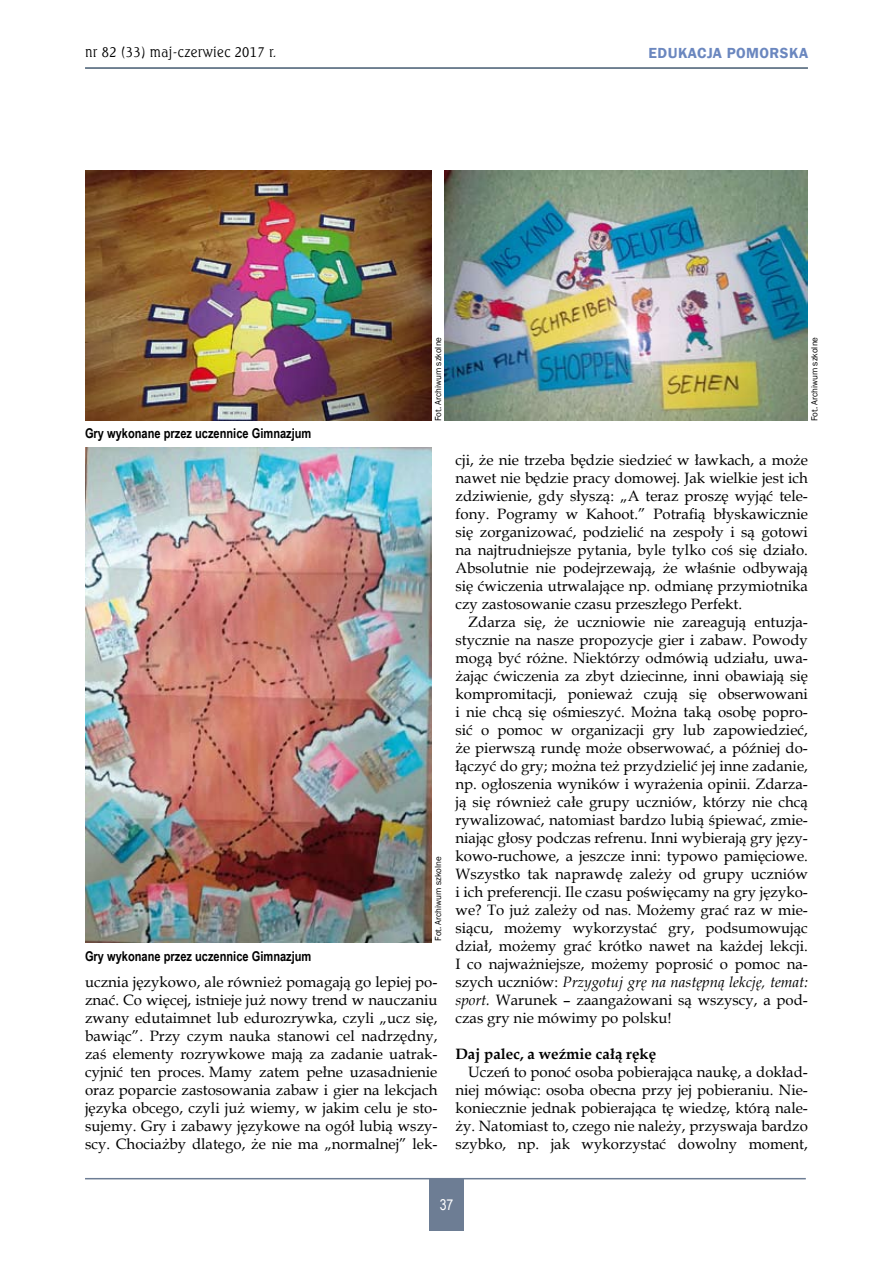
<style>
.page{position:relative;width:893px;height:1263px;background:#fff}
.page>*{position:absolute;margin:0;border:0;box-sizing:border-box;transform-origin:0 0}
.t1{font:15px/18px "Book Antiqua";color:#000;text-align:justify}
.t2{font:700 15px "Book Antiqua";color:#000}
.t3{font:600 15px "Franklin Gothic";letter-spacing:.03em;color:#6b87bf}
.t4{font:15px "Arial Narrow";color:#fff}
.t5{font:700 13.5px "Arial Narrow";color:#000}
.t6{font:13.5px "Seagull Lt EU";letter-spacing:.03em;color:#000}
.t7{font:9px "Franklin Gothic";color:#000}
.s1{font-style:italic}
</style>
<div class="page">
<hr style="left:85px;top:1178px;width:721px;height:1px;background:#6d7d94">
<hr style="left:85px;top:67px;width:723px;height:2px;background:#465c71">
<div style="left:429px;top:1178px;width:35px;height:52px;background:#6d7d94"></div>
<img style="left:85px;top:170px;width:347px;height:251px">
<img style="left:85px;top:448px;width:347px;height:494px">
<img style="left:445px;top:170px;width:363px;height:251px">
<p class="t6" style="left:85px;top:44px;width:193px">nr 82 (33) maj-czerwiec 2017 r.</p>
<p class="t3" style="left:649px;top:44px;width:161px">EDUKACJA POMORSKA</p>
<p class="t5" style="left:85px;top:423px;width:228px">Gry wykonane przez uczennice Gimnazjum</p>
<p class="t7" style="left:433px;top:421px;width:86px;rotate:-90deg">Fot. Archiwum szkolne</p>
<p class="t7" style="left:809px;top:421px;width:86px;rotate:-90deg">Fot. Archiwum szkolne</p>
<p class="t5" style="left:85px;top:946px;width:228px">Gry wykonane przez uczennice Gimnazjum</p>
<p class="t7" style="left:433px;top:941px;width:86px;rotate:-90deg">Fot. Archiwum szkolne</p>
<p class="t1" style="left:85px;top:973px;width:354px">ucznia językowo, ale również pomagają go lepiej po&shy;znać. Co więcej, istnieje już nowy trend w nauczaniu zwany edutaimnet lub edurozrywka, czyli „ucz się, bawiąc”. Przy czym nauka stanowi cel nadrzędny, zaś elementy rozrywkowe mają za zadanie uatrak&shy;cyjnić ten proces. Mamy zatem pełne uzasadnienie oraz poparcie zastosowania zabaw i gier na lekcjach języka obcego, czyli już wiemy, w jakim celu je sto&shy;sujemy. Gry i zabawy językowe na ogół lubią wszy&shy;scy. Chociażby dlatego, że nie ma „normalnej” lek-</p>
<p class="t1" style="left:455px;top:451px;width:354px">cji, że nie trzeba będzie siedzieć w ławkach, a może nawet nie będzie pracy domowej. Jak wielkie jest ich zdziwienie, gdy słyszą: „A teraz proszę wyjąć tele&shy;fony. Pogramy w Kahoot.” Potrafią błyskawicznie się zorganizować, podzielić na zespoły i są gotowi na najtrudniejsze pytania, byle tylko coś się działo.<br>Absolutnie nie podejrzewają, że właśnie odbywają się ćwiczenia utrwalające np. odmianę przymiotnika czy zastosowanie czasu przeszłego Perfekt.</p>
<p class="t1" style="left:455px;top:613px;width:354px;text-indent:13px">Zdarza się, że uczniowie nie zareagują entuzja&shy;stycznie na nasze propozycje gier i zabaw. Powody mogą być różne. Niektórzy odmówią udziału, uwa&shy;żając ćwiczenia za zbyt dziecinne, inni obawiają się kompromitacji, ponieważ czują się obserwowani i nie chcą się ośmieszyć. Można taką osobę popro&shy;sić o pomoc w organizacji gry lub zapowiedzieć, że pierwszą rundę może obserwować, a później do&shy;łączyć do gry; można też przydzielić jej inne zadanie, np. ogłoszenia wyników i wyrażenia opinii. Zdarza&shy;ją się również całe grupy uczniów, którzy nie chcą rywalizować, natomiast bardzo lubią śpiewać, zmie&shy;niając głosy podczas refrenu. Inni wybierają gry języ&shy;kowo-ruchowe, a jeszcze inni: typowo pamięciowe.<br>Wszystko tak naprawdę zależy od grupy uczniów i ich preferencji. Ile czasu poświęcamy na gry języko&shy;we? To już zależy od nas. Możemy grać raz w mie&shy;siącu, możemy wykorzystać gry, podsumowując dział, możemy grać krótko nawet na każdej lekcji.<br>I co najważniejsze, możemy poprosić o pomoc na&shy;szych uczniów: <span class="s1">Przygotuj grę na następną lekcję, temat: sport.</span> Warunek – zaangażowani są wszyscy, a pod&shy;czas gry nie mówimy po polsku!</p>
<p class="t2" style="left:455px;top:1044px;width:202px">Daj palec, a weźmie całą rękę</p>
<p class="t1" style="left:455px;top:1063px;width:354px;text-indent:13px">Uczeń to ponoć osoba pobierająca naukę, a dokład&shy;niej mówiąc: osoba obecna przy jej pobieraniu. Nie&shy;koniecznie jednak pobierająca tę wiedzę, którą nale&shy;ży. Natomiast to, czego nie należy, przyswaja bardzo szybko, np. jak wykorzystać dowolny moment,</p>
<p class="t4" style="left:440px;top:1193px;width:15px">37</p>
</div>
